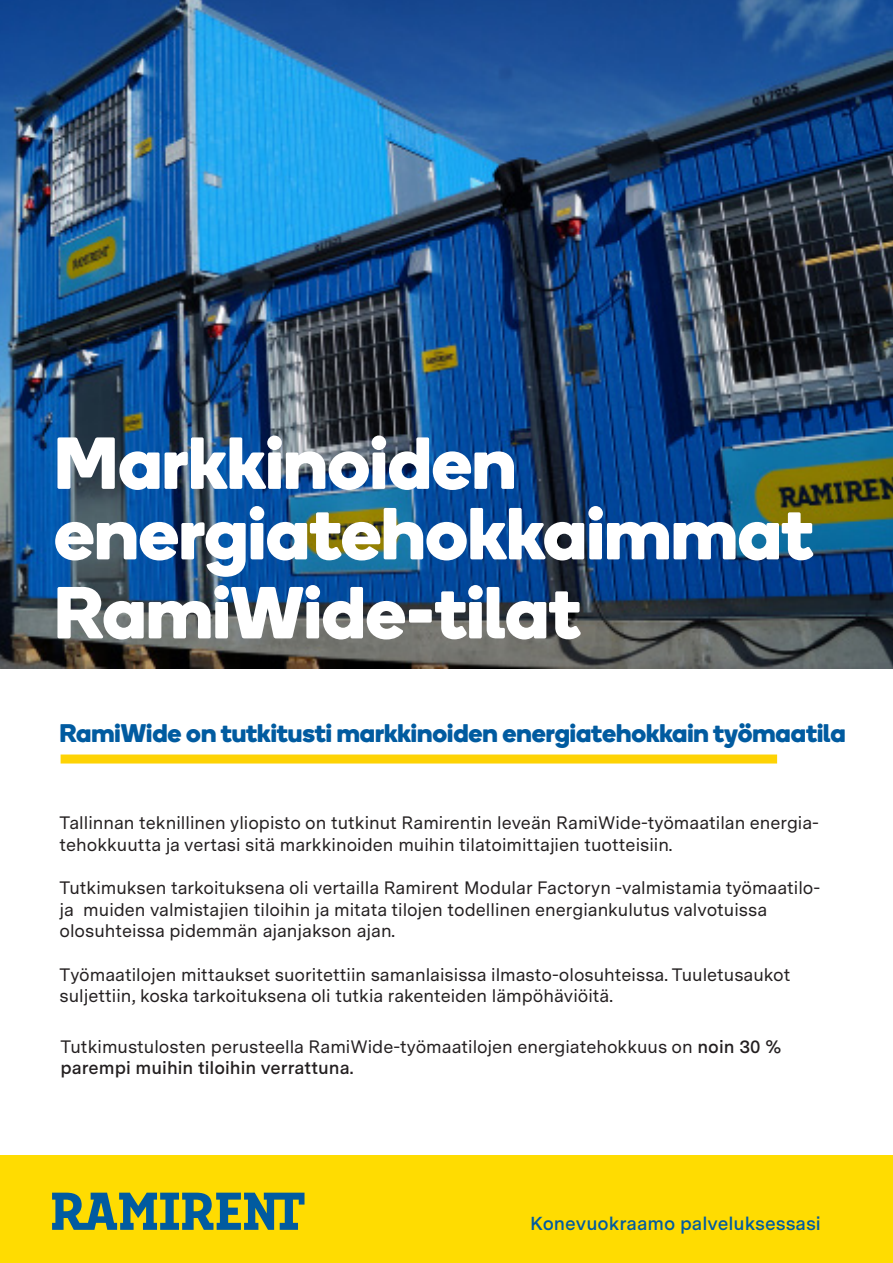
<style>
.page{position:relative;width:893px;height:1263px;background:#fff}
.page>*{position:absolute;margin:0;border:0;box-sizing:border-box;transform-origin:0 0}
.t1{font:700 73.5px/70.5px "Boing";color:#fff}
.t2{font:700 25.5px "Boing";color:#015ba0}
.t3{font:600 18.9px "Messina Sans";color:#015ba0}
.t4{font:18px/21.6px "Messina Sans";color:#231f20}
.s1{font-weight:600}
</style>
<div class="page">
<img style="left:0;top:0;width:893px;height:668px">
<div style="left:0;top:1155px;width:893px;height:108px;background:#ffdc01"></div>
<svg style="left:52px;top:1193px;width:252px;height:37px"></svg>
<div style="left:61px;top:754px;width:716px;height:9px;background:#fed304"></div>
<p class="t1" style="left:54px;top:426px;width:761px">Markkinoiden energiatehokkaimmat</p>
<p class="t1" style="left:54px;top:576px;width:528px">RamiWide-tilat</p>
<p class="t2" style="left:60px;top:715px;width:787px">RamiWide on tutkitusti markkinoiden energiatehokkain työmaatila</p>
<p class="t4" style="left:60px;top:812px;width:761px">Tallinnan teknillinen yliopisto on tutkinut Ramirentin leveän RamiWide-työmaatilan energia&shy;tehokkuutta ja vertasi sitä markkinoiden muihin tilatoimittajien tuotteisiin.</p>
<p class="t4" style="left:60px;top:876px;width:762px">Tutkimuksen tarkoituksena oli vertailla Ramirent Modular Factoryn -valmistamia työmaatilo&shy;ja muiden valmistajien tiloihin ja mitata tilojen todellinen energiankulutus valvotuissa olosuhteissa pidemmän ajanjakson ajan.</p>
<p class="t4" style="left:60px;top:963px;width:732px">Työmaatilojen mittaukset suoritettiin samanlaisissa ilmasto-olosuhteissa. Tuuletusaukot suljettiin, koska tarkoituksena oli tutkia rakenteiden lämpöhäviöitä.</p>
<p class="t4" style="left:61px;top:1035px;width:722px">Tutkimustulosten perusteella RamiWide-työmaatilojen energiatehokkuus on <span class="s1">noin 30 % parempi muihin tiloihin verrattuna.</span></p>
<p class="t3" style="left:530px;top:1209px;width:292px">Konevuokraamo palveluksessasi</p>
</div>
